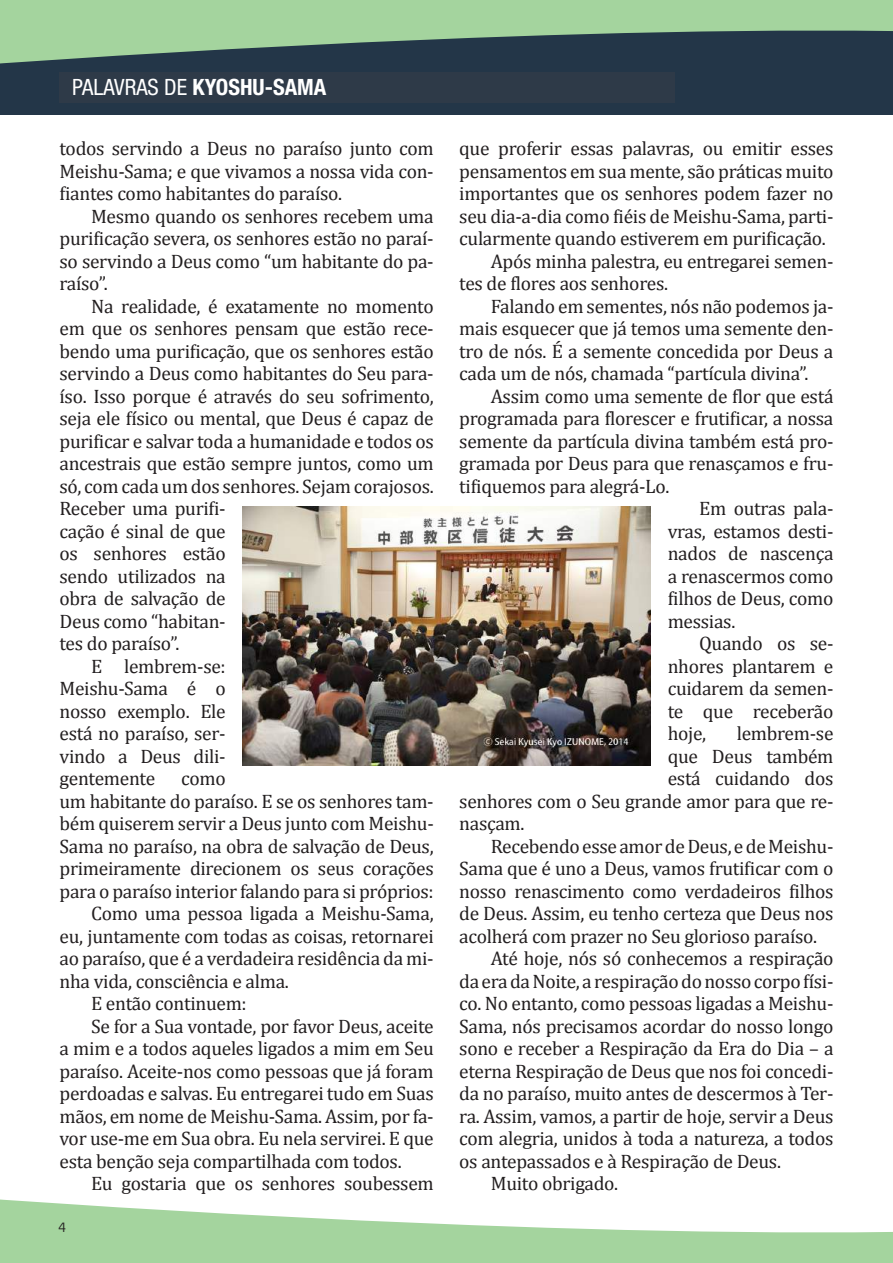
<style>
.page{position:relative;width:893px;height:1263px;background:#fff}
.page>*{position:absolute;margin:0;border:0;box-sizing:border-box;transform-origin:0 0}
.t1{font:700 condensed 22.5px "Helvetica Neue LT Std";color:#fff}
.t2{font:19.5px/22.5px "Cambria";letter-spacing:-.015em;color:#231f20;text-align:justify}
.t3{font:300 15px "Bell Gothic Std";color:#231f20}
.s1{font-weight:400}
</style>
<div class="page">
<div style="left:0;top:0;width:893px;height:115px;background:#233648"></div>
<div style="left:60px;top:72px;width:615px;height:30px;background:#2e3a48"></div>
<svg style="left:0;top:1199px;width:893px;height:64px;fill:#a4d49e"></svg>
<img style="left:243px;top:506px;width:408px;height:259px">
<svg style="left:0;top:0;width:893px;height:64px;fill:#a4d49e"></svg>
<p class="t1" style="left:72px;top:74px;width:256px"><span class="s1">PALAVRAS DE</span> KYOSHU-SAMA</p>
<p class="t2" style="left:60px;top:137px;width:376px">todos servindo a Deus no paraíso junto com Meishu-Sama; e que vivamos a nossa vida con&shy;fiantes como habitantes do paraíso.</p>
<p class="t2" style="left:60px;top:205px;width:376px;text-indent:32px">Mesmo quando os senhores recebem uma purificação severa, os senhores estão no paraí&shy;so servindo a Deus como “um habitante do pa&shy;raíso”.</p>
<p class="t2" style="left:91px;top:295px;width:344px">Na realidade, é exatamente no momento</p>
<p class="t2" style="left:60px;top:317px;width:376px">em que os senhores pensam que estão rece-</p>
<p class="t2" style="left:60px;top:340px;width:376px">bendo uma purificação, que os senhores estão</p>
<p class="t2" style="left:60px;top:362px;width:376px">servindo a Deus como habitantes do Seu para-</p>
<p class="t2" style="left:60px;top:385px;width:376px">íso. Isso porque é através do seu sofrimento,</p>
<p class="t2" style="left:60px;top:407px;width:376px">seja ele físico ou mental, que Deus é capaz de</p>
<p class="t2" style="left:60px;top:430px;width:376px">purificar e salvar toda a humanidade e todos os</p>
<p class="t2" style="left:60px;top:452px;width:376px">ancestrais que estão sempre juntos, como um</p>
<p class="t2" style="left:60px;top:475px;width:376px">só, com cada um dos senhores. Sejam corajosos.</p>
<p class="t2" style="left:60px;top:497px;width:168px">Receber uma purifi-</p>
<p class="t2" style="left:60px;top:520px;width:168px">cação é sinal de que</p>
<p class="t2" style="left:60px;top:542px;width:168px">os senhores estão</p>
<p class="t2" style="left:60px;top:565px;width:168px">sendo utilizados na</p>
<p class="t2" style="left:60px;top:587px;width:168px">obra de salvação de</p>
<p class="t2" style="left:60px;top:610px;width:168px">Deus como “habitan-</p>
<p class="t2" style="left:60px;top:632px;width:121px">tes do paraíso”.</p>
<p class="t2" style="left:91px;top:655px;width:136px">E lembrem-se:</p>
<p class="t2" style="left:60px;top:677px;width:168px">Meishu-Sama é o</p>
<p class="t2" style="left:60px;top:700px;width:168px">nosso exemplo. Ele</p>
<p class="t2" style="left:60px;top:722px;width:168px">está no paraíso, ser-</p>
<p class="t2" style="left:60px;top:745px;width:168px">vindo a Deus dili-</p>
<p class="t2" style="left:60px;top:767px;width:97px">gentemente</p>
<p class="t2" style="left:181px;top:767px;width:46px">como</p>
<p class="t2" style="left:60px;top:790px;width:376px">um habitante do paraíso. E se os senhores tam-</p>
<p class="t2" style="left:60px;top:812px;width:376px">bém quiserem servir a Deus junto com Meishu-</p>
<p class="t2" style="left:60px;top:835px;width:376px">Sama no paraíso, na obra de salvação de Deus,</p>
<p class="t2" style="left:60px;top:857px;width:376px">primeiramente direcionem os seus corações</p>
<p class="t2" style="left:60px;top:880px;width:376px">para o paraíso interior falando para si próprios:</p>
<p class="t2" style="left:91px;top:902px;width:344px">Como uma pessoa ligada a Meishu-Sama,</p>
<p class="t2" style="left:60px;top:925px;width:376px">eu, juntamente com todas as coisas, retornarei</p>
<p class="t2" style="left:60px;top:947px;width:376px">ao paraíso, que é a verdadeira residência da mi-</p>
<p class="t2" style="left:60px;top:970px;width:231px">nha vida, consciência e alma.</p>
<p class="t2" style="left:91px;top:992px;width:157px">E então continuem:</p>
<p class="t2" style="left:91px;top:1015px;width:344px">Se for a Sua vontade, por favor Deus, aceite</p>
<p class="t2" style="left:60px;top:1037px;width:376px">a mim e a todos aqueles ligados a mim em Seu</p>
<p class="t2" style="left:60px;top:1060px;width:376px">paraíso. Aceite-nos como pessoas que já foram</p>
<p class="t2" style="left:60px;top:1082px;width:376px">perdoadas e salvas. Eu entregarei tudo em Suas</p>
<p class="t2" style="left:60px;top:1105px;width:376px">mãos, em nome de Meishu-Sama. Assim, por fa-</p>
<p class="t2" style="left:60px;top:1127px;width:376px">vor use-me em Sua obra. Eu nela servirei. E que</p>
<p class="t2" style="left:60px;top:1150px;width:344px">esta benção seja compartilhada com todos.</p>
<p class="t2" style="left:91px;top:1172px;width:344px">Eu gostaria que os senhores soubessem</p>
<p class="t3" style="left:58px;top:1219px;width:10px">4</p>
<p class="t2" style="left:459px;top:137px;width:376px">que proferir essas palavras, ou emitir esses</p>
<p class="t2" style="left:459px;top:160px;width:376px">pensamentos em sua mente, são práticas muito</p>
<p class="t2" style="left:459px;top:182px;width:376px">importantes que os senhores podem fazer no</p>
<p class="t2" style="left:459px;top:205px;width:376px">seu dia-a-dia como fiéis de Meishu-Sama, parti-</p>
<p class="t2" style="left:459px;top:227px;width:368px">cularmente quando estiverem em purificação.</p>
<p class="t2" style="left:491px;top:250px;width:344px">Após minha palestra, eu entregarei semen-</p>
<p class="t2" style="left:459px;top:272px;width:210px">tes de flores aos senhores.</p>
<p class="t2" style="left:491px;top:295px;width:344px">Falando em sementes, nós não podemos ja-</p>
<p class="t2" style="left:459px;top:317px;width:376px">mais esquecer que já temos uma semente den-</p>
<p class="t2" style="left:459px;top:340px;width:376px">tro de nós. É a semente concedida por Deus a</p>
<p class="t2" style="left:459px;top:362px;width:351px">cada um de nós, chamada “partícula divina”.</p>
<p class="t2" style="left:491px;top:385px;width:344px">Assim como uma semente de flor que está</p>
<p class="t2" style="left:459px;top:407px;width:376px">programada para florescer e frutificar, a nossa</p>
<p class="t2" style="left:459px;top:430px;width:376px">semente da partícula divina também está pro-</p>
<p class="t2" style="left:459px;top:452px;width:376px">gramada por Deus para que renasçamos e fru-</p>
<p class="t2" style="left:459px;top:475px;width:212px">tifiquemos para alegrá-Lo.</p>
<p class="t2" style="left:699px;top:497px;width:136px">Em outras pala-</p>
<p class="t2" style="left:668px;top:520px;width:167px">vras, estamos desti-</p>
<p class="t2" style="left:668px;top:542px;width:167px">nados de nascença</p>
<p class="t2" style="left:668px;top:565px;width:167px">a renascermos como</p>
<p class="t2" style="left:668px;top:587px;width:167px">filhos de Deus, como</p>
<p class="t2" style="left:668px;top:610px;width:69px">messias.</p>
<p class="t2" style="left:699px;top:632px;width:136px">Quando os se-</p>
<p class="t2" style="left:668px;top:655px;width:167px">nhores plantarem e</p>
<p class="t2" style="left:668px;top:677px;width:167px">cuidarem da semen-</p>
<p class="t2" style="left:668px;top:700px;width:167px">te que receberão</p>
<p class="t2" style="left:668px;top:722px;width:40px">hoje,</p>
<p class="t2" style="left:737px;top:722px;width:98px">lembrem-se</p>
<p class="t2" style="left:668px;top:745px;width:167px">que Deus também</p>
<p class="t2" style="left:668px;top:767px;width:167px">está cuidando dos</p>
<p class="t2" style="left:459px;top:790px;width:376px">senhores com o Seu grande amor para que re-</p>
<p class="t2" style="left:459px;top:812px;width:67px">nasçam.</p>
<p class="t2" style="left:491px;top:835px;width:344px">Recebendo esse amor de Deus, e de Meishu-</p>
<p class="t2" style="left:459px;top:857px;width:376px">Sama que é uno a Deus, vamos frutificar com o</p>
<p class="t2" style="left:459px;top:880px;width:376px">nosso renascimento como verdadeiros filhos</p>
<p class="t2" style="left:459px;top:902px;width:376px">de Deus. Assim, eu tenho certeza que Deus nos</p>
<p class="t2" style="left:459px;top:925px;width:359px">acolherá com prazer no Seu glorioso paraíso.</p>
<p class="t2" style="left:491px;top:947px;width:344px">Até hoje, nós só conhecemos a respiração</p>
<p class="t2" style="left:459px;top:970px;width:376px">da era da Noite, a respiração do nosso corpo físi-</p>
<p class="t2" style="left:459px;top:992px;width:376px">co. No entanto, como pessoas ligadas a Meishu-</p>
<p class="t2" style="left:459px;top:1015px;width:376px">Sama, nós precisamos acordar do nosso longo</p>
<p class="t2" style="left:459px;top:1037px;width:376px">sono e receber a Respiração da Era do Dia – a</p>
<p class="t2" style="left:459px;top:1060px;width:376px">eterna Respiração de Deus que nos foi concedi-</p>
<p class="t2" style="left:459px;top:1082px;width:376px">da no paraíso, muito antes de descermos à Ter-</p>
<p class="t2" style="left:459px;top:1105px;width:376px">ra. Assim, vamos, a partir de hoje, servir a Deus</p>
<p class="t2" style="left:459px;top:1127px;width:376px">com alegria, unidos à toda a natureza, a todos</p>
<p class="t2" style="left:459px;top:1150px;width:323px">os antepassados e à Respiração de Deus.</p>
<p class="t2" style="left:491px;top:1172px;width:129px">Muito obrigado.</p>
</div>
